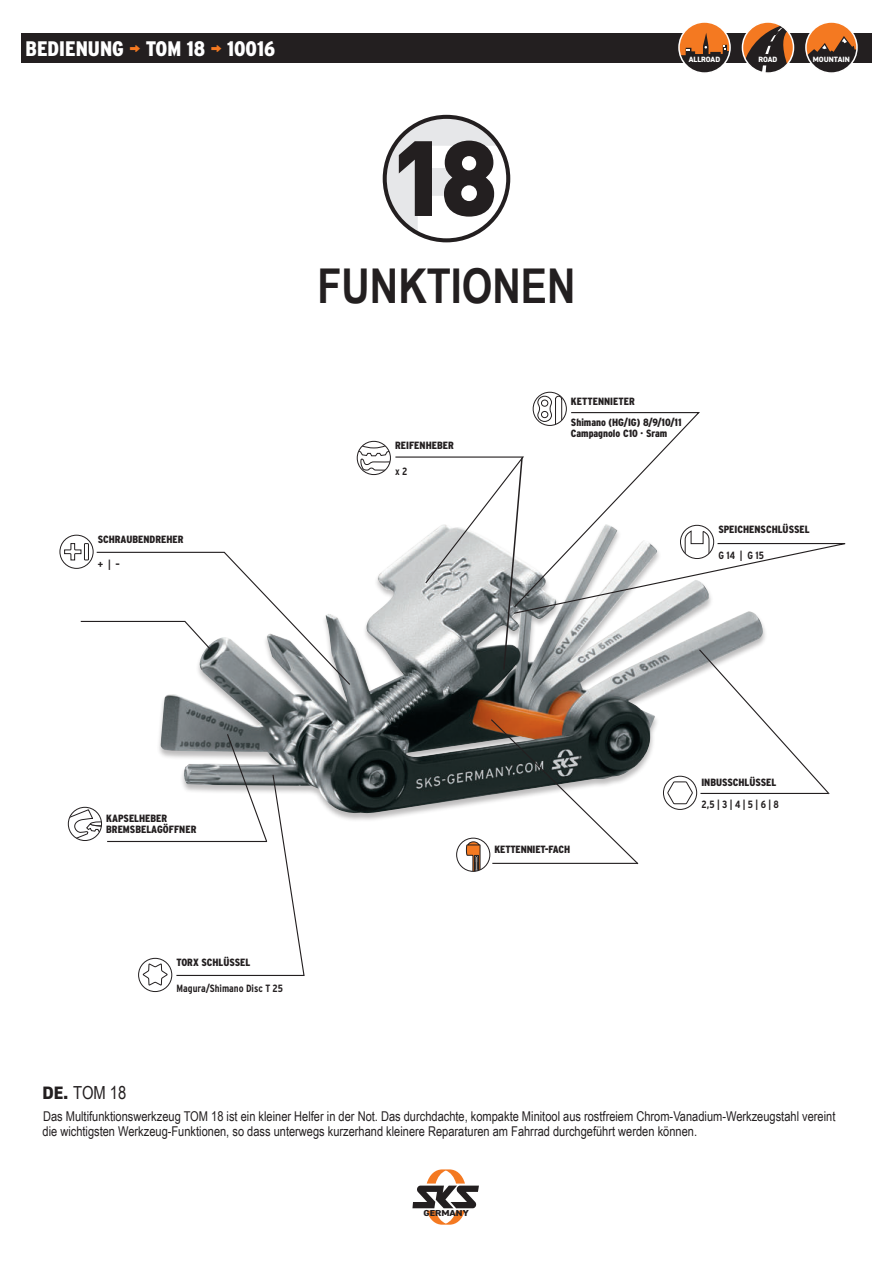
<style>
.page{position:relative;width:893px;height:1263px;background:#fff}
.page>*{position:absolute;margin:0;border:0;box-sizing:border-box;transform-origin:0 0}
.t1{font:700 48px "Arial Narrow";color:#231f20}
.t2{font:900 21px "Interstate Condensed";color:#fff}
.t3{font:18px "Arial Narrow";color:#231f20}
.t4{font:13.5px/15px "Arial Narrow";color:#231f20}
.t5{font:900 10.5px/10.5px "Interstate Condensed";color:#231f20}
.t6{font:700 10.5px "Interstate Condensed";color:#231f20}
.t7{font:800 8.7px "DIN2014";color:#231f20;scale:1.17 1}
.t8{font:800 7.65px "DIN2014";color:#fff}
.s1{color:#f47921}
.s2{font-family:"DIN2014";font-weight:800}
</style>
<div class="page">
<svg style="left:412px;top:1169px;width:67px;height:56px"></svg>
<div style="left:383px;top:115px;width:127px;height:127px;border:4px solid #231f20;border-radius:50%"></div>
<svg style="left:386px;top:118px;width:116px;height:122px"></svg>
<img style="left:161px;top:642px;width:196px;height:172px">
<hr style="left:107px;top:841px;width:160px;height:1px;background:#231f20">
<svg style="left:175px;top:733px;width:130px;height:243px"></svg>
<div style="left:60px;top:535px;width:34px;height:34px;border:1px solid #231f20;border-radius:50%"></div>
<svg style="left:64px;top:543px;width:287px;height:143px"></svg>
<hr style="left:84px;top:544px;width:4px;height:16px;background:#fff">
<div style="left:84px;top:543px;width:5px;height:17px;border:1px solid #231f20"></div>
<div style="left:138px;top:958px;width:34px;height:34px;border:1px solid #231f20;border-radius:50%"></div>
<svg style="left:142px;top:957px;width:26px;height:35px"></svg>
<svg style="left:68px;top:809px;width:34px;height:31px"></svg>
<div style="left:68px;top:807px;width:34px;height:34px;border:1px solid #231f20;border-radius:50%"></div>
<div style="left:456px;top:838px;width:34px;height:34px;border:1px solid #231f20;border-radius:50%"></div>
<svg style="left:357px;top:395px;width:489px;height:476px"></svg>
<div style="left:533px;top:392px;width:34px;height:34px;border:1px solid #231f20;border-radius:50%"></div>
<div style="left:21px;top:34px;width:851px;height:29px;background:#231f20"></div>
<div style="left:679px;top:22px;width:51px;height:51px;background:#f47921;border-radius:50%"></div>
<div style="left:678px;top:21px;width:53px;height:53px;border:2px solid #fff;border-radius:50%"></div>
<svg style="left:679px;top:33px;width:51px;height:40px"></svg>
<svg style="left:742px;top:24px;width:51px;height:47px"></svg>
<div style="left:742px;top:21px;width:52px;height:53px;border:2px solid #fff;border-radius:50%"></div>
<div style="left:806px;top:22px;width:51px;height:51px;background:#f47921;border-radius:50%"></div>
<svg style="left:806px;top:36px;width:51px;height:35px"></svg>
<div style="left:805px;top:21px;width:53px;height:53px;border:2px solid #fff;border-radius:50%"></div>
<h2 class="t2" style="left:26px;top:37px;width:251px">BEDIENUNG <span class="s1">→</span> TOM 18 <span class="s1">→</span> 10016</h2>
<p class="t8" style="left:689px;top:55px;width:33px">ALLROAD</p>
<p class="t8" style="left:758px;top:55px;width:20px">ROAD</p>
<p class="t8" style="left:813px;top:55px;width:39px">MOUNTAIN</p>
<p class="t5" style="left:98px;top:534px;width:87px">SCHRAUBENDREHER</p>
<p class="t6" style="left:98px;top:560px;width:24px">+ | –</p>
<h1 class="t1" style="left:317px;top:258px;width:260px">FUNKTIONEN</h1>
<p class="t5" style="left:395px;top:440px;width:60px">REIFENHEBER</p>
<p class="t6" style="left:395px;top:466px;width:14px">x 2</p>
<p class="t5" style="left:571px;top:391px;width:112px;line-height:21px">KETTENNIETER<br>Shimano (HG/IG) 8/9/10/11</p>
<p class="t5" style="left:571px;top:428px;width:98px">Campagnolo C10 · Sram</p>
<p class="t5" style="left:718px;top:524px;width:93px">SPEICHENSCHLÜSSEL</p>
<p class="t6" style="left:718px;top:550px;width:47px">G 14 | G 15</p>
<p class="t5" style="left:106px;top:813px;width:92px">KAPSELHEBER<br>BREMSBELAGÖFFNER</p>
<p class="t5" style="left:176px;top:957px;width:75px">TORX SCHLÜSSEL</p>
<p class="t6" style="left:176px;top:983px;width:108px">Magura/Shimano Disc T 25</p>
<p class="t5" style="left:494px;top:844px;width:77px">KETTENNIET-FACH</p>
<p class="t5" style="left:701px;top:777px;width:77px">INBUSSCHLÜSSEL</p>
<p class="t6" style="left:701px;top:800px;width:79px">2,5 | 3 | 4 | 5 | 6 | 8</p>
<h3 class="t3" style="left:43px;top:1086px;width:85px"><span class="s2">DE.</span> TOM 18</h3>
<p class="t4" style="left:43px;top:1110px;width:794px">Das Multifunktionswerkzeug TOM 18 ist ein kleiner Helfer in der Not. Das durchdachte, kompakte Minitool aus rostfreiem Chrom-Vanadium-Werkzeugstahl vereint die wichtigsten Werkzeug-Funktionen, so dass unterwegs kurzerhand kleinere Reparaturen am Fahrrad durchgeführt werden können.</p>
<p class="t7" style="left:424px;top:1208px;width:40px">GERMANY</p>
</div>
